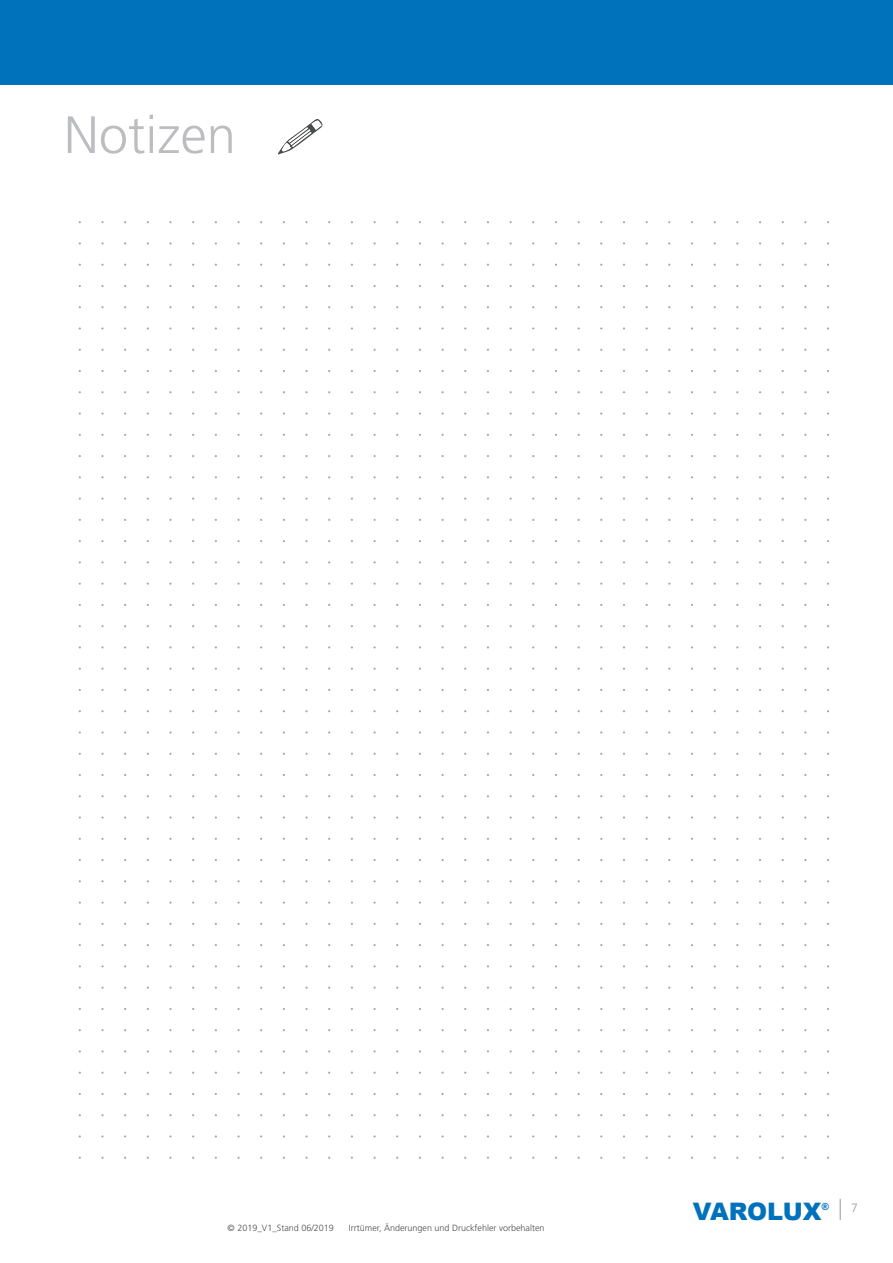
<style>
.page{position:relative;width:893px;height:1263px;background:#fff}
.page>*{position:absolute;margin:0;border:0;box-sizing:border-box;transform-origin:0 0}
.t1{font:300 52.5px "Frutiger LT";color:#bcbdc0}
.t2{font:900 24.15px "Arial";letter-spacing:-.01em;color:#0072bc}
.t3{font:300 12px "Frutiger LT";color:#939598}
.t4{font:900 9.6px "Arial";color:#0072bc}
.t5{font:300 9px "Frutiger LT";color:#4b4c4d}
</style>
<div class="page">
<svg style="left:840px;top:1199px;width:1px;height:21px"></svg>
<div style="left:0;top:0;width:893px;height:85px;background:#0072bc"></div>
<svg style="left:278px;top:119px;width:45px;height:36px"></svg>
<p class="t1" style="left:64px;top:105px;width:174px">Notizen</p>
<p class="t5" style="left:228px;top:1223px;width:108px">© 2019_V1_Stand 06/2019</p>
<p class="t5" style="left:349px;top:1223px;width:197px">Irrtümer, Änderungen und Druckfehler vorbehalten</p>
<h2 class="t2" style="left:693px;top:1194px;width:130px">VAROLUX</h2>
<p class="t4" style="left:821px;top:1199px;width:9px">®</p>
<h3 class="t3" style="left:851px;top:1201px;width:8px">7</h3>
</div>
